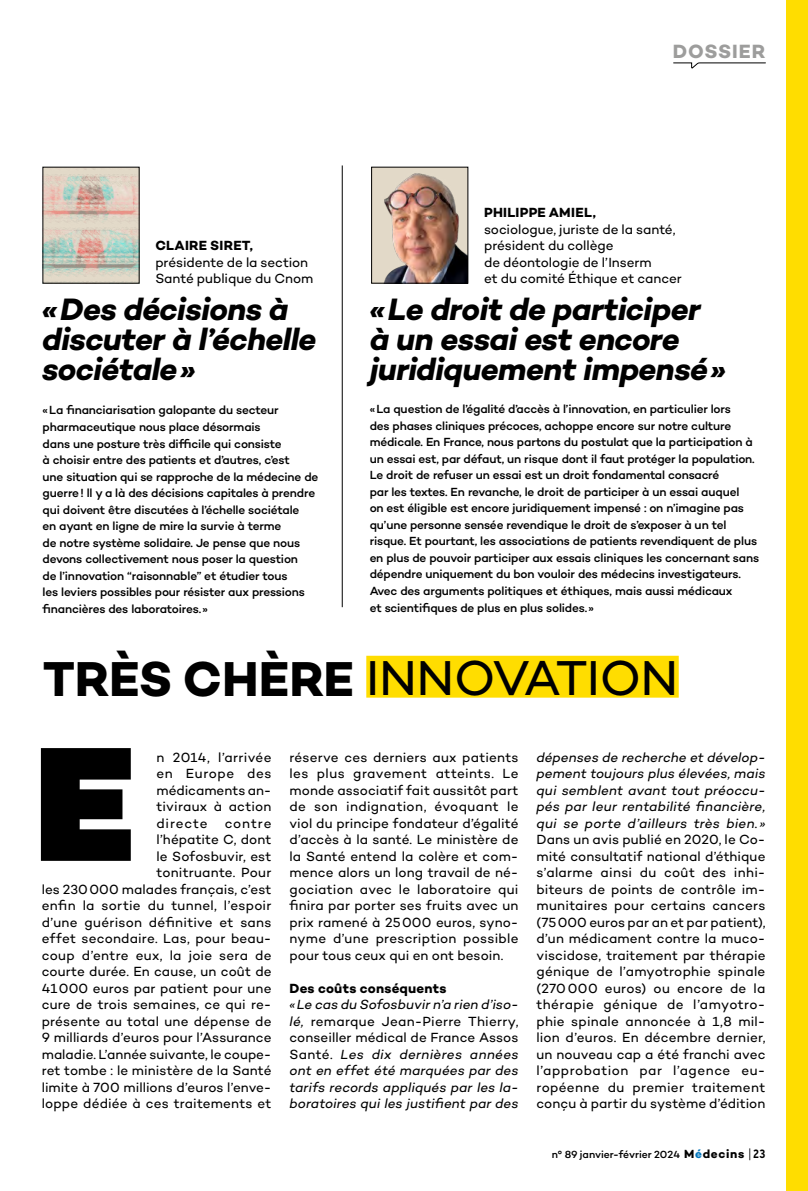
<style>
.page{position:relative;width:808px;height:1191px;background:#fff}
.page>*{position:absolute;margin:0;border:0;box-sizing:border-box;transform-origin:0 0}
.t1{font:900 165.75px "Campton";color:#000}
.t2{font:49.8px "Campton";letter-spacing:-.01em;color:#000}
.t3{font:italic 700 31.5px/30px "Campton";letter-spacing:-.02em;color:#000}
.t4{font:700 19.5px "Campton";letter-spacing:.045em;color:#9d9d9c}
.t5{font:13.5px/16.5px "Campton";letter-spacing:.005em;color:#000;text-align:justify}
.t6{font:italic 13.5px/16.5px "Campton";letter-spacing:.01em;color:#000;text-align:justify}
.t7{font:700 13.5px "Campton";letter-spacing:.015em;color:#000}
.t8{font:500 12px/16.5px "Campton";letter-spacing:-.015em;color:#000}
.t9{font:500 10.5px "Campton";letter-spacing:-.005em;color:#000}
.s1{font-weight:700}
.s2{font-style:normal}
.s3{font-weight:700;font-size:12px}
.s4{font-weight:700;font-size:12px;color:#0075bc}
.s5{font-family:"Interstate";font-weight:300;font-stretch:condensed;font-size:12px}
.s6{font-family:"Interstate";font-weight:700;font-stretch:condensed;font-size:12px}
</style>
<div class="page">
<div style="left:787px;top:0;width:21px;height:1191px;background:#fd0"></div>
<svg style="left:673px;top:62px;width:93px;height:6px"></svg>
<img style="left:373px;top:169px;width:93px;height:112px">
<div style="left:371px;top:167px;width:97px;height:116px;border:1px solid #000"></div>
<img style="left:45px;top:169px;width:92px;height:112px">
<hr style="left:342px;top:165px;width:1px;height:442px;background:#000">
<div style="left:366px;top:656px;width:313px;height:41px;background:#fd0"></div>
<h3 class="t4" style="left:673px;top:39px;width:94px">DOSSIER</h3>
<p class="t7" style="left:155px;top:237px;width:99px">CLAIRE SIRET,</p>
<p class="t5" style="left:155px;top:253px;width:160px">présidente de la section<br>Santé publique du Cnom</p>
<h3 class="t3" style="left:42px;top:294px;width:276px">«Des décisions à discuter à l’échelle sociétale»</h3>
<p class="t8" style="left:43px;top:402px;width:277px">«La financiarisation galopante du secteur pharmaceutique nous place désormais<br>dans une posture très difficile qui consiste<br>à choisir entre des patients et d’autres, c’est<br>une situation qui se rapproche de la médecine de guerre! ll y a là des décisions capitales à prendre qui doivent être discutées à l’échelle sociétale<br>en ayant en ligne de mire la survie à terme<br>de notre système solidaire. Je pense que nous devons collectivement nous poser la question<br>de l’innovation “raisonnable” et étudier tous<br>les leviers possibles pour résister aux pressions financières des laboratoires.»</p>
<p class="t7" style="left:484px;top:204px;width:113px">PHILIPPE AMIEL,</p>
<p class="t5" style="left:484px;top:220px;width:199px;text-align:left">sociologue, juriste de la santé, président du collège<br>de déontologie de l’Inserm<br>et du comité Éthique et cancer</p>
<h3 class="t3" style="left:370px;top:294px;width:358px">«Le droit de participer à un essai est encore juridiquement impensé»</h3>
<p class="t8" style="left:370px;top:401px;width:391px">«La question de l’égalité d’accès à l’innovation, en particulier lors<br>des phases cliniques précoces, achoppe encore sur notre culture médicale. En France, nous partons du postulat que la participation à un essai est, par défaut, un risque dont il faut protéger la population.<br>Le droit de refuser un essai est un droit fondamental consacré<br>par les textes. En revanche, le droit de participer à un essai auquel<br>on est éligible est encore juridiquement impensé : on n’imagine pas qu’une personne sensée revendique le droit de s’exposer à un tel risque. Et pourtant, les associations de patients revendiquent de plus en plus de pouvoir participer aux essais cliniques les concernant sans dépendre uniquement du bon vouloir des médecins investigateurs.<br>Avec des arguments politiques et éthiques, mais aussi médicaux<br>et scientifiques de plus en plus solides.»</p>
<h2 class="t2" style="left:43px;top:646px;width:637px"><span class="s1">TRÈS CHÈRE</span> INNOVATION</h2>
<h1 class="t1" style="left:34px;top:698px;width:102px">E</h1>
<p class="t5" style="left:289px;top:748px;width:231px">réserve ces derniers aux patients les plus gravement atteints. Le monde associatif fait aussitôt part de son indignation, évoquant le viol du principe fondateur d’égalité d’accès à la santé. Le ministère de la Santé entend la colère et com&shy;mence alors un long travail de né&shy;gociation avec le laboratoire qui finira par porter ses fruits avec un prix ramené à 25000 euros, syno&shy;nyme d’une prescription possible pour tous ceux qui en ont besoin.</p>
<p class="t7" style="left:289px;top:979px;width:159px">Des coûts conséquents</p>
<p class="t6" style="left:289px;top:996px;width:230px">«Le cas du Sofosbuvir n’a rien d’iso&shy;lé, <span class="s2">remarque Jean-Pierre Thierry, conseiller médical de France Assos Santé.</span> Les dix dernières années ont en effet été marquées par des tarifs records appliqués par les la&shy;boratoires qui les justifient par des</p>
<p class="t5" style="left:156px;top:748px;width:116px">n 2014, l’arrivée en Europe des médicaments an&shy;tiviraux à action directe</p>
<p class="t5" style="left:42px;top:814px;width:231px;text-align:right">contre<br>l’hépatite C, dont<br>le Sofosbuvir, est<br>tonitruante. Pour<br>les 230000 malades français, c’est enfin la sortie du tunnel, l’espoir d’une guérison définitive et sans effet secondaire. Las, pour beau&shy;coup d’entre eux, la joie sera de courte durée. En cause, un coût de<br>41000 euros par patient pour une cure de trois semaines, ce qui re&shy;présente au total une dépense de<br>9 milliards d’euros pour l’Assurance maladie. L’année suivante, le coupe&shy;ret tombe : le ministère de la Santé limite à 700 millions d’euros l’enve&shy;loppe dédiée à ces traitements et</p>
<p class="t6" style="left:536px;top:748px;width:230px">dépenses de recherche et dévelop&shy;pement toujours plus élevées, mais qui semblent avant tout préoccu&shy;pés par leur rentabilité financière, qui se porte d’ailleurs très bien. »</p>
<p class="t5" style="left:536px;top:831px;width:230px">Dans un avis publié en 2020, le Co&shy;mité consultatif national d’éthique s’alarme ainsi du coût des inhi&shy;biteurs de points de contrôle im&shy;munitaires pour certains cancers (75000 euros par an et par patient), d’un médicament contre la muco&shy;viscidose, traitement par thérapie génique de l’amyotrophie spinale (270000 euros) ou encore de la thérapie génique de l’amyotro&shy;phie spinale annoncée à 1,8 mil&shy;lion d’euros. En décembre dernier, un nouveau cap a été franchi avec l’approbation par l’agence eu&shy;ropéenne du premier traitement conçu à partir du système d’édition</p>
<p class="t9" style="left:552px;top:1148px;width:215px">n° 89 janvier-février 2024 <span class="s3">M</span><span class="s4">é</span><span class="s3">decins</span> <span class="s5">|</span> <span class="s6">23</span></p>
</div>
